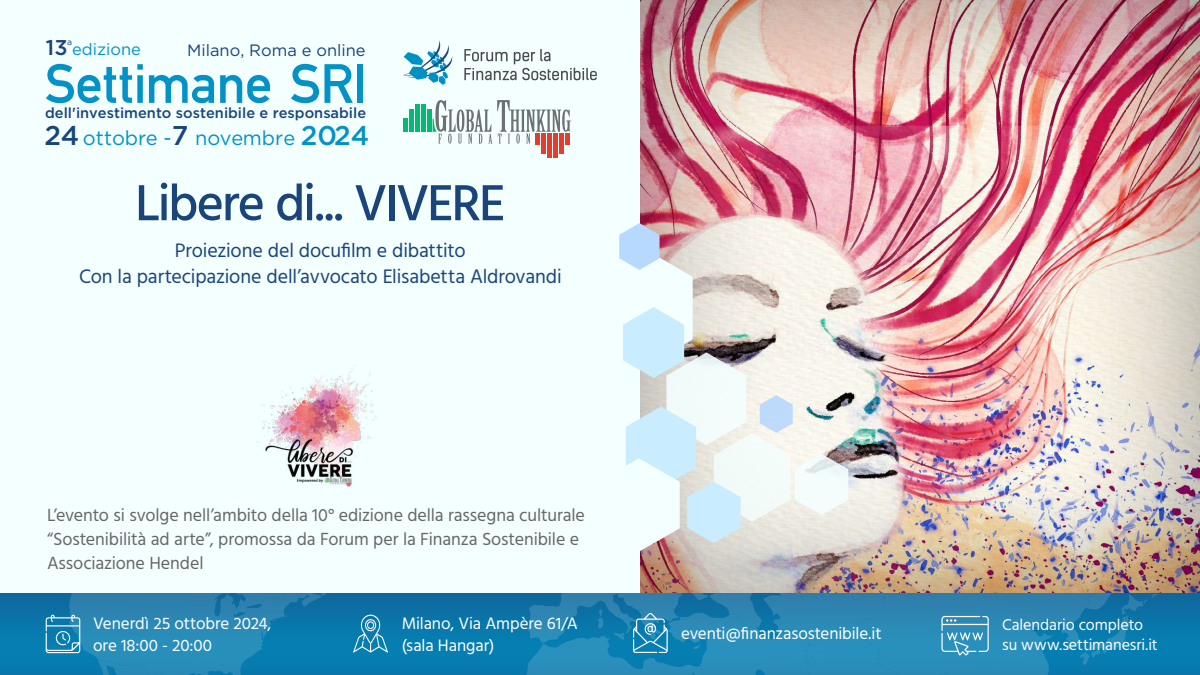
<style>
.page{position:relative;width:1200px;height:675px;background:#fff}
.page>*{position:absolute;margin:0;border:0;box-sizing:border-box;transform-origin:0 0}
.t1{font:58px "Fette Mittelschrift";color:#0392c6}
.t2{font:500 52px "Hind";letter-spacing:-.045em;color:#1a457a}
.t3{font:500 21.3px "Gotham";color:#18457a}
.t4{font:20px/26px "Hind";letter-spacing:-.01em;color:#1a457a;text-align:center}
.t5{font:20px "Gotham";color:#0392c6}
.t6{font:18px/24px "Hind";letter-spacing:-.005em;color:#666766}
.t7{font:17px/22px "Hind";letter-spacing:-.005em;color:#fff}
.t8{font:16.4px "Gotham";color:#18457a}
.t9{font:16.4px "Gotham";color:#0392c6}
.t10{font:16px/20px "Hind";letter-spacing:-.005em;color:#fff}
.t11{font:500 14.6px "Gotham";color:#18457a}
.t12{font:8.6px "Gotham";color:#18457a}
.s1{font-weight:500;font-size:27.1px;color:#18457a}
.s2{font-weight:500;font-size:27.1px}
</style>
<div class="page">
<svg style="left:0;top:592px;width:1200px;height:83px;background:#0b78ab"></svg>
<img style="left:525px;top:636px;width:143px;height:39px">
<img style="left:668px;top:615px;width:143px;height:60px">
<svg style="left:701px;top:667px;width:2px;height:7px"></svg>
<div style="left:806px;top:630px;width:51px;height:45px;background:#2a8ebb"></div>
<svg style="left:1080px;top:649px;width:21px;height:16px"></svg>
<img style="left:1085px;top:615px;width:45px;height:39px">
<img style="left:1121px;top:594px;width:23px;height:21px">
<svg style="left:1144px;top:593px;width:20px;height:10px"></svg>
<img style="left:528px;top:592px;width:115px;height:51px">
<img style="left:643px;top:593px;width:214px;height:22px">
<img style="left:732px;top:614px;width:76px;height:28px">
<img style="left:857px;top:636px;width:212px;height:39px">
<div style="left:877px;top:646px;width:64px;height:29px;background:#298fbb"></div>
<img style="left:857px;top:593px;width:244px;height:43px">
<img style="left:68px;top:613px;width:230px;height:62px">
<img style="left:4px;top:592px;width:280px;height:23px">
<img style="left:187px;top:592px;width:111px;height:21px">
<img style="left:98px;top:660px;width:66px;height:15px">
<svg style="left:614px;top:633px;width:11px;height:7px"></svg>
<svg style="left:598px;top:609px;width:6px;height:20px"></svg>
<svg style="left:693px;top:645px;width:8px;height:4px"></svg>
<svg style="left:309px;top:592px;width:17px;height:3px"></svg>
<svg style="left:633px;top:613px;width:35px;height:40px"></svg>
<svg style="left:46px;top:615px;width:34px;height:38px"></svg>
<svg style="left:353px;top:614px;width:35px;height:39px"></svg>
<svg style="left:941px;top:616px;width:48px;height:40px;background:#55a4c7"></svg>
<div style="left:0;top:0;width:1200px;height:592px;background:#f4ffff"></div>
<div style="left:634px;top:0;width:566px;height:593px;background:#000;opacity:.4"></div>
<svg style="left:619px;top:223px;width:229px;height:329px"></svg>
<svg style="left:464px;top:49px;width:133px;height:31px"></svg>
<svg style="left:403px;top:40px;width:50px;height:45px"></svg>
<div style="left:565px;top:134px;width:5px;height:11px;background:#e23e30"></div>
<div style="left:535px;top:134px;width:5px;height:11px;background:#e23e30"></div>
<div style="left:559px;top:134px;width:5px;height:20px;background:#e23e30"></div>
<div style="left:541px;top:134px;width:5px;height:20px;background:#e23e30"></div>
<div style="left:553px;top:134px;width:5px;height:24px;background:#e23e30"></div>
<div style="left:547px;top:134px;width:5px;height:24px;background:#e23e30"></div>
<div style="left:403px;top:119px;width:5px;height:13px;background:#00bb71"></div>
<div style="left:409px;top:109px;width:5px;height:23px;background:#00bb71"></div>
<div style="left:427px;top:109px;width:5px;height:23px;background:#00bb71"></div>
<div style="left:415px;top:105px;width:5px;height:27px;background:#00bb71"></div>
<div style="left:421px;top:105px;width:5px;height:27px;background:#00bb71"></div>
<svg style="left:433px;top:100px;width:138px;height:44px"></svg>
<img style="left:257px;top:365px;width:120px;height:122px">
<p class="t3" style="left:46px;top:34px;width:23px">13</p>
<p class="t8" style="left:187px;top:39px;width:180px">Milano, Roma e online</p>
<p class="t12" style="left:67px;top:36px;width:6px">a</p>
<p class="t9" style="left:72px;top:39px;width:70px">edizione</p>
<h1 class="t1" style="left:44px;top:50px;width:324px">Settimane SRI</h1>
<p class="t5" style="left:44px;top:125px;width:326px"><span class="s1">24</span> ottobre -<span class="s1">7</span> novembre <span class="s2">2024</span></p>
<p class="t11" style="left:45px;top:103px;width:323px">dell'investimento sostenibile e responsabile</p>
<h2 class="t2" style="left:135px;top:167px;width:372px">Libere di... VIVERE</h2>
<p class="t4" style="left:79px;top:239px;width:484px">Proiezione del docufilm e dibattito<br>Con la partecipazione dell’avvocato Elisabetta Aldrovandi</p>
<p class="t6" style="left:47px;top:504px;width:540px">L’evento si svolge nell’ambito della 10° edizione della rassegna culturale “Sostenibilità ad arte”, promossa da Forum per la Finanza Sostenibile e<br>Associazione Hendel</p>
<p class="t7" style="left:402px;top:613px;width:178px">Milano, Via Ampère 61/A (sala Hangar)</p>
<p class="t7" style="left:93px;top:613px;width:180px">Venerdì 25 ottobre 2024, ore 18:00 - 20:00</p>
<p class="t10" style="left:1002px;top:615px;width:157px">Calendario completo su www.settimanesri.it</p>
<p class="t7" style="left:681px;top:623px;width:202px">eventi@finanzasostenibile.it</p>
</div>
